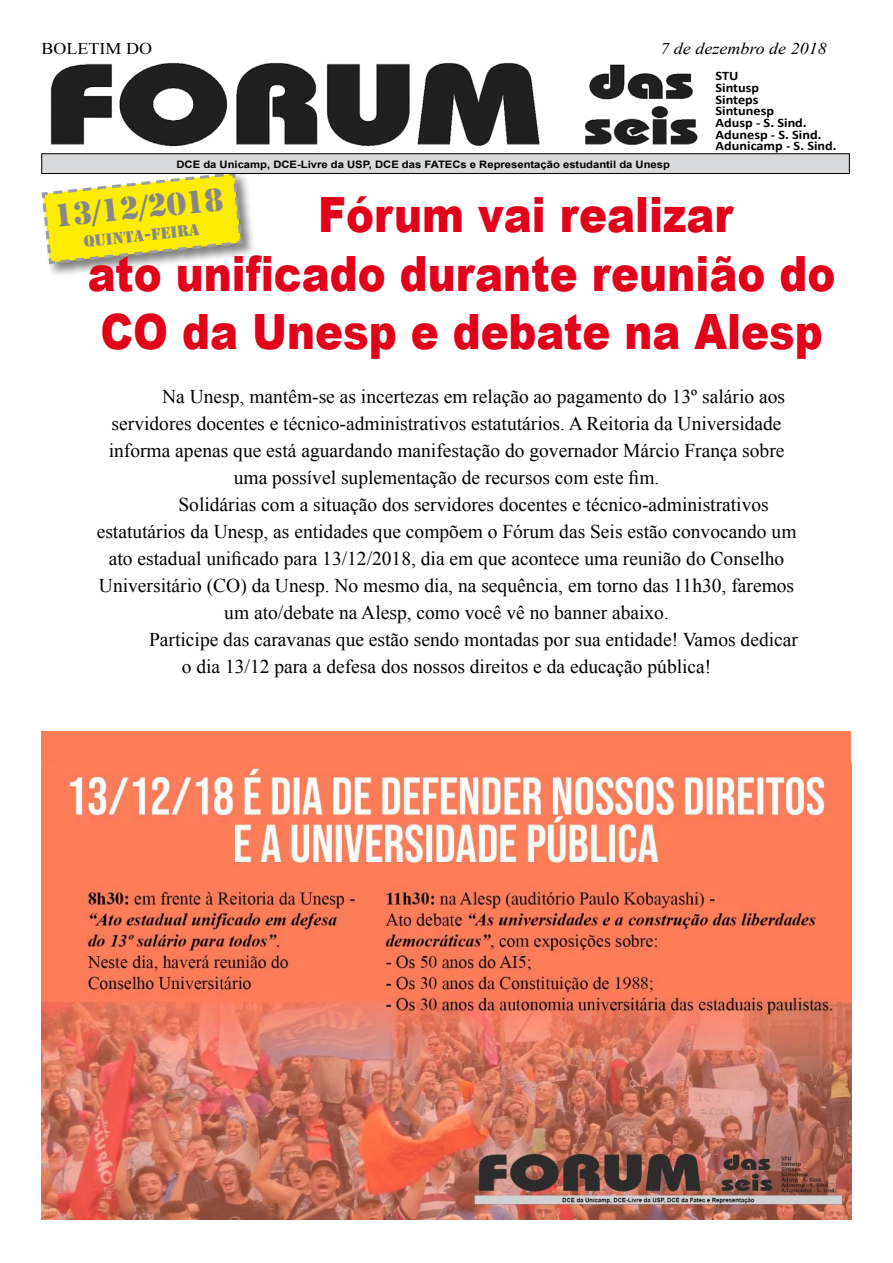
<style>
.page{position:relative;width:893px;height:1263px;background:#fff}
.page>*{position:absolute;margin:0;border:0;box-sizing:border-box;transform-origin:0 0}
.t1{font:900 48.6px/58.3px "Arial";color:#e2001a;scale:.86 1}
.t2{font:30px "Stencil Std";color:#87888a}
.t3{font:19.5px "Times New Roman";color:#000}
.t4{font:italic 16.5px "Times New Roman";color:#000;scale:1.1 1}
.t5{font:16.5px "Times New Roman";color:#000;scale:1.1 1}
.t6{font:15px "Stencil Std";color:#87888a}
.t7{font:700 13.05px/11.7px "Calibri";color:#000;scale:1.1 1}
.t8{font:700 10.2px "Arial";color:#000;scale:1.1 1}
</style>
<div class="page">
<div style="left:40px;top:171px;width:216px;height:107px;background:#000;opacity:.5"></div>
<svg style="left:40px;top:171px;width:204px;height:95px;background:#efe342"></svg>
<img style="left:42px;top:62px;width:664px;height:92px">
<div style="left:42px;top:154px;width:807px;height:20px;background:#d9dadb"></div>
<div style="left:42px;top:154px;width:807px;height:20px;border:1px solid #000"></div>
<img style="left:42px;top:763px;width:810px;height:456px">
<div style="left:42px;top:731px;width:808px;height:32px;background:#ff7e57"></div>
<p class="t5" style="left:42px;top:37px;width:102px">BOLETIM DO</p>
<p class="t4" style="left:660px;top:37px;width:153px">7 de dezembro de 2018</p>
<p class="t7" style="left:716px;top:70px;width:112px">STU<br>Sintusp<br>Sinteps<br>Sintunesp<br>Adusp - S. Sind.<br>Adunesp - S. Sind.<br>Adunicamp - S. Sind.</p>
<p class="t8" style="left:176px;top:157px;width:450px">DCE da Unicamp, DCE-Livre da USP, DCE das FATECs e Representação estudantil da Unesp</p>
<h1 class="t1" style="left:318px;top:184px;width:484px">Fórum vai realizar</h1>
<h2 class="t2" style="left:52px;top:197px;width:171px;rotate:-6deg">13/12/2018</h2>
<p class="t6" style="left:83px;top:232px;width:118px;rotate:-6deg">quinta-feira</p>
<h1 class="t1" style="left:88px;top:243px;width:871px">ato unificado durante reunião do<br>CO da Unesp e debate na Alesp</h1>
<p class="t3" style="left:162px;top:382px;width:624px">Na Unesp, mantêm-se as incertezas em relação ao pagamento do 13º salário aos</p>
<p class="t3" style="left:112px;top:409px;width:671px">servidores docentes e técnico-administrativos estatutários. A Reitoria da Universidade</p>
<p class="t3" style="left:109px;top:436px;width:677px">informa apenas que está aguardando manifestação do governador Márcio França sobre</p>
<p class="t3" style="left:234px;top:463px;width:427px">uma possível suplementação de recursos com este fim.</p>
<p class="t3" style="left:178px;top:490px;width:592px">Solidárias com a situação dos servidores docentes e técnico-administrativos</p>
<p class="t3" style="left:97px;top:517px;width:701px">estatutários da Unesp, as entidades que compõem o Fórum das Seis estão convocando um</p>
<p class="t3" style="left:109px;top:544px;width:677px">ato estadual unificado para 13/12/2018, dia em que acontece uma reunião do Conselho</p>
<p class="t3" style="left:99px;top:571px;width:697px">Universitário (CO) da Unesp. No mesmo dia, na sequência, em torno das 11h30, faremos</p>
<p class="t3" style="left:224px;top:598px;width:446px">um ato/debate na Alesp, como você vê no banner abaixo.</p>
<p class="t3" style="left:149px;top:625px;width:650px">Participe das caravanas que estão sendo montadas por sua entidade! Vamos dedicar</p>
<p class="t3" style="left:182px;top:652px;width:531px">o dia 13/12 para a defesa dos nossos direitos e da educação pública!</p>
</div>
